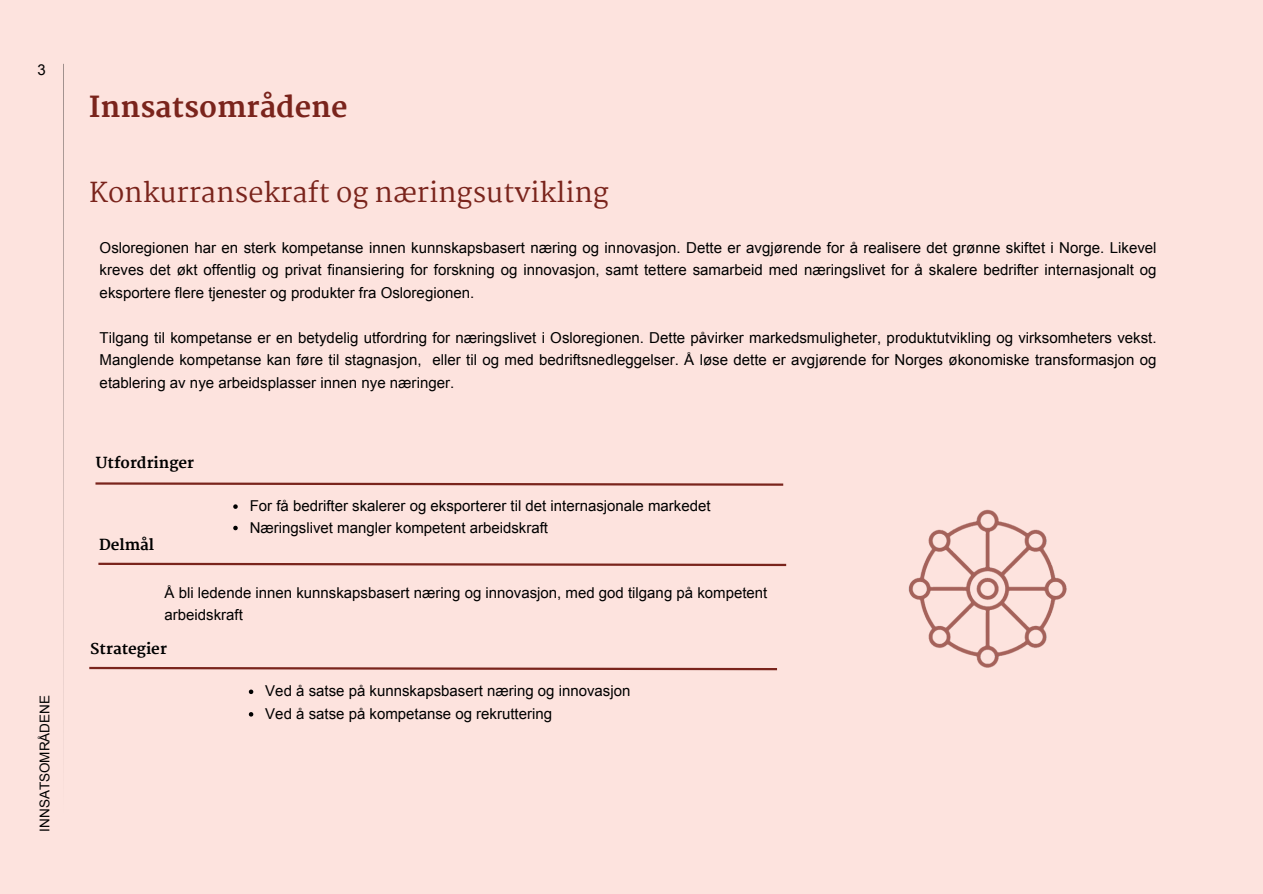
<style>
.page{position:relative;width:1263px;height:894px;background:#fff}
.page>*{position:absolute;margin:0;border:0;box-sizing:border-box;transform-origin:0 0}
.t1{font:800 28.5px "Martel";color:#7a241c}
.t2{font:27px "Martel";color:#7a241c}
.t3{font:15px/22.5px "Arial";color:#000;text-align:justify}
.t4{font:800 15px "Martel";color:#000}
.t5{font:13.5px "Arial";color:#000}
</style>
<div class="page">
<div style="left:0;top:0;width:1263px;height:893px;background:#fde3de"></div>
<hr style="left:64px;top:64px;width:1px;height:764px;background:#000">
<svg style="left:95px;top:482px;width:689px;height:4px"></svg>
<svg style="left:98px;top:562px;width:689px;height:5px"></svg>
<svg style="left:89px;top:666px;width:689px;height:5px"></svg>
<img style="left:908px;top:509px;width:159px;height:159px">
<svg style="left:233px;top:504px;width:5px;height:4px"></svg>
<svg style="left:233px;top:525px;width:5px;height:5px"></svg>
<svg style="left:249px;top:689px;width:4px;height:4px"></svg>
<svg style="left:249px;top:712px;width:4px;height:4px"></svg>
<p class="t3" style="left:38px;top:59px;width:10px">3</p>
<p class="t5" style="left:37px;top:831px;width:138px;rotate:-90deg">INNSATSOMRÅDENE</p>
<h1 class="t1" style="left:89px;top:90px;width:260px">Innsatsområdene</h1>
<h4 class="t2" style="left:89px;top:177px;width:521px">Konkurransekraft og næringsutvikling</h4>
<h2 class="t3" style="left:100px;top:236px;width:1058px">Osloregionen har en sterk kompetanse innen kunnskapsbasert næring og innovasjon. Dette er avgjørende for å realisere det grønne skiftet i Norge. Likevel kreves det økt offentlig og privat finansiering for forskning og innovasjon, samt tettere samarbeid med næringslivet for å skalere bedrifter internasjonalt og eksportere flere tjenester og produkter fra Osloregionen.</h2>
<h4 class="t3" style="left:100px;top:326px;width:1058px">Tilgang til kompetanse er en betydelig utfordring for næringslivet i Osloregionen. Dette påvirker markedsmuligheter, produktutvikling og virksomheters vekst.<br>Manglende kompetanse kan føre til stagnasjon, eller til og med bedriftsnedleggelser. Å løse dette er avgjørende for Norges økonomiske transformasjon og etablering av nye arbeidsplasser innen nye næringer.</h4>
<p class="t4" style="left:96px;top:454px;width:100px">Utfordringer</p>
<p class="t4" style="left:99px;top:536px;width:57px">Delmål</p>
<h3 class="t3" style="left:250px;top:494px;width:462px">For få bedrifter skalerer og eksporterer til det internasjonale markedet</h3>
<p class="t3" style="left:250px;top:516px;width:300px">Næringslivet mangler kompetent arbeidskraft</p>
<h3 class="t3" style="left:165px;top:581px;width:604px">Å bli ledende innen kunnskapsbasert næring og innovasjon, med god tilgang på kompetent arbeidskraft</h3>
<h4 class="t4" style="left:90px;top:640px;width:78px">Strategier</h4>
<h3 class="t3" style="left:265px;top:679px;width:367px">Ved å satse på kunnskapsbasert næring og innovasjon</h3>
<p class="t3" style="left:265px;top:702px;width:288px">Ved å satse på kompetanse og rekruttering</p>
</div>
